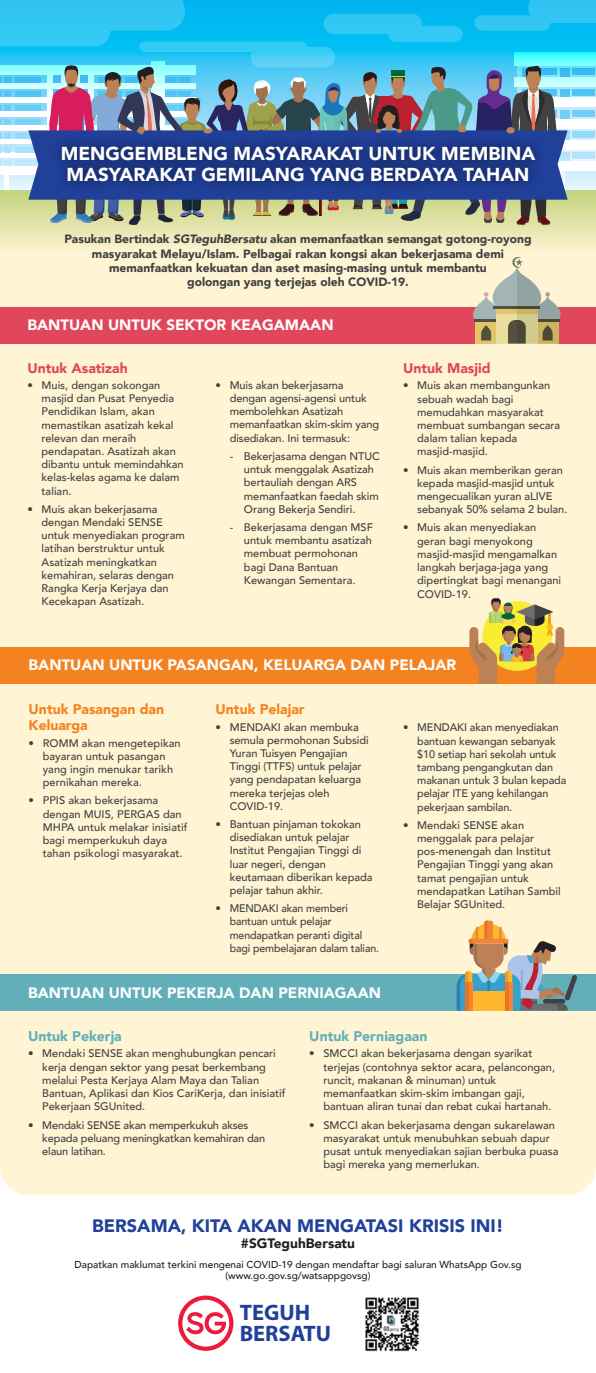
<style>
.page{position:relative;width:596px;height:1373px;background:#fff}
.page>*{position:absolute;margin:0;border:0;box-sizing:border-box;transform-origin:0 0}
.t1{font:700 22.4px/21px "Myriad Pro";color:#21409a}
.t2{font:900 18.7px/21px "Avenir";color:#fff;text-align:center}
.t3{font:900 18px "Avenir";color:#21409a}
.t4{font:900 15px "Avenir";color:#fff}
.t5{font:900 14px/16px "Avenir";color:#f58220}
.t6{font:900 14px "Avenir";color:#62afb9}
.t7{font:900 14px "Avenir";color:#e0475b}
.t8{font:900 13.6px "Avenir";color:#231f20}
.t9{font:900 12px/14px "Avenir";color:#414042;text-align:center}
.t10{font:500 11px/13.2px "Avenir";color:#414042}
.t11{font:500 10px/11px "Avenir";color:#231f20;text-align:center}
.s1{font-style:italic}
</style>
<div class="page">
<div style="left:0;top:189px;width:595px;height:1183px;background:#fff4d3"></div>
<svg style="left:0;top:226px;width:595px;height:118px"></svg>
<svg style="left:0;top:0;width:595px;height:226px;background:#4f92b7"></svg>
<div style="left:506px;top:127px;width:8px;height:6px;background:#bd8156;border-radius:50%"></div>
<div style="left:0;top:973px;width:595px;height:37px;background:#62afb9"></div>
<svg style="left:456px;top:920px;width:121px;height:90px"></svg>
<svg style="left:504px;top:981px;width:4px;height:29px"></svg>
<div style="left:0;top:646px;width:595px;height:37px;background:#f58220"></div>
<svg style="left:469px;top:598px;width:95px;height:85px"></svg>
<div style="left:0;top:307px;width:595px;height:36px;background:#e0475b"></div>
<svg style="left:470px;top:256px;width:92px;height:87px"></svg>
<svg style="left:0;top:1170px;width:595px;height:202px;background:#fefdf9"></svg>
<img style="left:365px;top:1296px;width:54px;height:55px">
<svg style="left:178px;top:1295px;width:55px;height:55px;background:#f8acb8"></svg>
<h2 class="t2" style="left:61px;top:142px;width:475px">MENGGEMBLENG MASYARAKAT UNTUK MEMBINA<br>MASYARAKAT GEMILANG YANG BERDAYA TAHAN</h2>
<p class="t9" style="left:64px;top:232px;width:468px">Pasukan Bertindak <span class="s1">SGTeguhBersatu</span> akan memanfaatkan semangat gotong-royong masyarakat Melayu/Islam. Pelbagai rakan kongsi akan bekerjasama demi memanfaatkan kekuatan dan aset masing-masing untuk membantu<br>golongan yang terjejas oleh COVID-19.</p>
<h3 class="t4" style="left:27px;top:312px;width:307px">BANTUAN UNTUK SEKTOR KEAGAMAAN</h3>
<p class="t7" style="left:27px;top:356px;width:102px">Untuk Asatizah</p>
<p class="t10" style="left:42px;top:378px;width:144px;text-indent:-14px">• Muis, dengan sokongan masjid dan Pusat Penyedia<br>Pendidikan Islam, akan memastikan asatizah kekal relevan dan meraih pendapatan. Asatizah akan dibantu untuk memindahkan kelas-kelas agama ke dalam talian.</p>
<p class="t10" style="left:42px;top:501px;width:145px;text-indent:-14px">• Muis akan bekerjasama dengan Mendaki SENSE untuk menyediakan program latihan berstruktur untuk<br>Asatizah meningkatkan kemahiran, selaras dengan<br>Rangka Kerja Kerjaya dan<br>Kecekapan Asatizah.</p>
<p class="t10" style="left:229px;top:378px;width:151px;text-indent:-14px">• Muis akan bekerjasama dengan agensi-agensi untuk membolehkan Asatizah memanfaatkan skim-skim yang disediakan. Ini termasuk:</p>
<p class="t10" style="left:244px;top:449px;width:137px;text-indent:-14px">- Bekerjasama dengan NTUC untuk menggalak Asatizah bertauliah dengan ARS memanfaatkan faedah skim<br>Orang Bekerja Sendiri.</p>
<p class="t10" style="left:244px;top:520px;width:130px;text-indent:-14px">- Bekerjasama dengan MSF untuk membantu asatizah membuat permohonan bagi Dana Bantuan<br>Kewangan Sementara.</p>
<p class="t7" style="left:403px;top:356px;width:89px">Untuk Masjid</p>
<p class="t10" style="left:417px;top:378px;width:144px;text-indent:-14px">• Muis akan membangunkan sebuah wadah bagi memudahkan masyarakat membuat sumbangan secara dalam talian kepada masjid-masjid.</p>
<p class="t10" style="left:417px;top:462px;width:152px;text-indent:-14px">• Muis akan memberikan geran kepada masjid-masjid untuk mengecualikan yuran aLIVE sebanyak 50% selama 2 bulan.</p>
<p class="t10" style="left:417px;top:520px;width:145px;text-indent:-14px">• Muis akan menyediakan geran bagi menyokong masjid-masjid mengamalkan langkah berjaga-jaga yang dipertingkat bagi menangani<br>COVID-19.</p>
<h3 class="t4" style="left:29px;top:652px;width:429px">BANTUAN UNTUK PASANGAN, KELUARGA DAN PELAJAR</h3>
<p class="t5" style="left:29px;top:701px;width:137px">Untuk Pasangan dan<br>Keluarga</p>
<p class="t10" style="left:43px;top:735px;width:139px;text-indent:-14px">• ROMM akan mengetepikan bayaran untuk pasangan yang ingin menukar tarikh pernikahan mereka.</p>
<p class="t10" style="left:43px;top:793px;width:146px;text-indent:-14px">• PPIS akan bekerjasama dengan MUIS, PERGAS dan<br>MHPA untuk melakar inisiatif bagi memperkukuh daya tahan psikologi masyarakat.</p>
<p class="t5" style="left:215px;top:701px;width:90px">Untuk Pelajar</p>
<p class="t10" style="left:229px;top:719px;width:140px;text-indent:-14px">• MENDAKI akan membuka semula permohonan Subsidi<br>Yuran Tuisyen Pengajian<br>Tinggi (TTFS) untuk pelajar yang pendapatan keluarga mereka terjejas oleh<br>COVID-19.</p>
<p class="t10" style="left:229px;top:816px;width:144px;text-indent:-14px">• Bantuan pinjaman tokokan disediakan untuk pelajar<br>Institut Pengajian Tinggi di luar negeri, dengan keutamaan diberikan kepada pelajar tahun akhir.</p>
<p class="t10" style="left:229px;top:901px;width:151px;text-indent:-14px">• MENDAKI akan memberi bantuan untuk pelajar mendapatkan peranti digital bagi pembelajaran dalam talian.</p>
<p class="t10" style="left:417px;top:720px;width:150px;text-indent:-14px">• MENDAKI akan menyediakan bantuan kewangan sebanyak $10 setiap hari sekolah untuk tambang pengangkutan dan makanan untuk 3 bulan kepada pelajar ITE yang kehilangan pekerjaan sambilan.</p>
<p class="t10" style="left:417px;top:817px;width:145px;text-indent:-14px">• Mendaki SENSE akan menggalak para pelajar pos-menengah dan Institut<br>Pengajian Tinggi yang akan tamat pengajian untuk mendapatkan Latihan Sambil<br>Belajar SGUnited.</p>
<h3 class="t4" style="left:28px;top:979px;width:354px">BANTUAN UNTUK PEKERJA DAN PERNIAGAAN</h3>
<p class="t6" style="left:28px;top:1024px;width:95px">Untuk Pekerja</p>
<p class="t10" style="left:42px;top:1046px;width:245px;text-indent:-14px">• Mendaki SENSE akan menghubungkan pencari kerja dengan sektor yang pesat berkembang melalui Pesta Kerjaya Alam Maya dan Talian Bantuan, Aplikasi dan Kios CariKerja, dan inisiatif Pekerjaan SGUnited.</p>
<p class="t10" style="left:42px;top:1117px;width:224px;text-indent:-14px">• Mendaki SENSE akan memperkukuh akses kepada peluang meningkatkan kemahiran dan elaun latihan.</p>
<p class="t6" style="left:309px;top:1024px;width:119px">Untuk Perniagaan</p>
<p class="t10" style="left:323px;top:1046px;width:233px;text-indent:-14px">• SMCCI akan bekerjasama dengan syarikat terjejas (contohnya sektor acara, pelancongan, runcit, makanan &amp; minuman) untuk memanfaatkan skim-skim imbangan gaji, bantuan aliran tunai dan rebat cukai hartanah.</p>
<p class="t10" style="left:323px;top:1117px;width:236px;text-indent:-14px">• SMCCI akan bekerjasama dengan sukarelawan masyarakat untuk menubuhkan sebuah dapur pusat untuk menyediakan sajian berbuka puasa bagi mereka yang memerlukan.</p>
<h3 class="t3" style="left:92px;top:1209px;width:412px">BERSAMA, KITA AKAN MENGATASI KRISIS INI!</h3>
<p class="t8" style="left:241px;top:1231px;width:115px">#SGTeguhBersatu</p>
<p class="t11" style="left:74px;top:1258px;width:448px">Dapatkan maklumat terkini mengenai COVID-19 dengan mendaftar bagi saluran WhatsApp Gov.sg (www.go.gov.sg/watsappgovsg)</p>
<h1 class="t1" style="left:239px;top:1300px;width:93px">TEGUH<br>BERSATU</h1>
</div>
